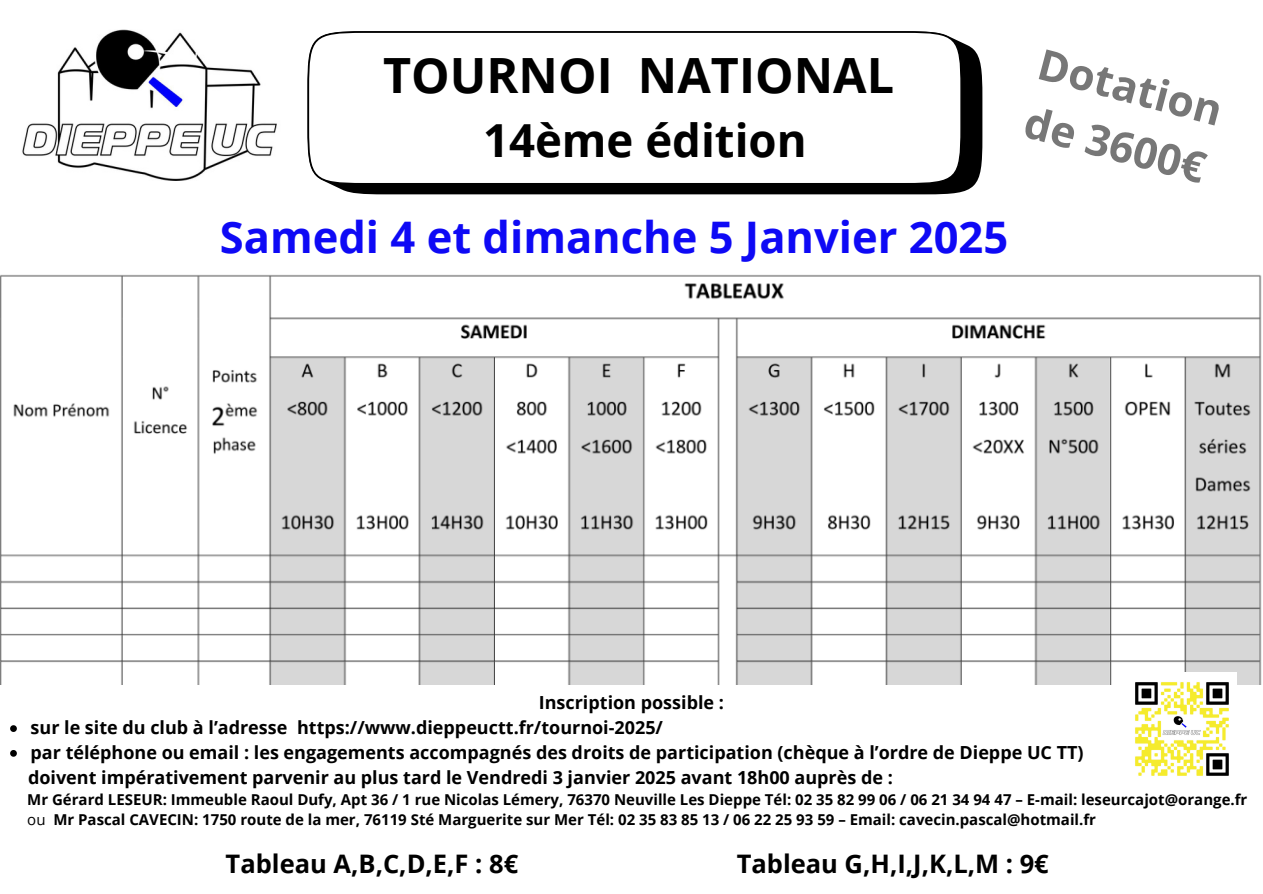
<style>
.page{position:relative;width:1263px;height:894px;background:#fff}
.page>*{position:absolute;margin:0;border:0;box-sizing:border-box;transform-origin:0 0}
.t1{font:700 48.6px "Open Sans";color:#000}
.t2{font:700 45.6px "Open Sans";color:#000}
.t3{font:700 43.5px "Open Sans";color:#0e09f5}
.t4{font:700 42.75px/59.7px "Open Sans";color:#777}
.t5{font:700 25.5px "Open Sans";color:#000}
.t6{font:700 18px "Open Sans";color:#000}
.t7{font:700 15px "Open Sans";color:#000}
.s1{font-weight:400}
</style>
<div class="page">
<img style="left:0;top:274px;width:1262px;height:410px">
<img style="left:22px;top:30px;width:255px;height:151px">
<svg style="left:10px;top:725px;width:7px;height:6px"></svg>
<svg style="left:10px;top:750px;width:7px;height:6px"></svg>
<img style="left:1127px;top:672px;width:109px;height:104px">
<svg style="left:307px;top:31px;width:675px;height:163px;fill:#000"></svg>
<div style="left:308px;top:32px;width:653px;height:152px;background:#fff;border-radius:56px"></div>
<div style="left:308px;top:31px;width:654px;height:153px;border:1px solid #000;border-radius:56px"></div>
<p class="t1" style="left:383px;top:41px;width:512px">TOURNOI NATIONAL</p>
<p class="t2" style="left:483px;top:108px;width:325px">14ème édition</p>
<p class="t3" style="left:220px;top:207px;width:790px">Samedi 4 et dimanche 5 Janvier 2025</p>
<p class="t4" style="left:1047px;top:33px;width:190px;rotate:15deg">Dotation de 3600€</p>
<h1 class="t6" style="left:539px;top:690px;width:187px">Inscription possible :</h1>
<h2 class="t6" style="left:31px;top:714px;width:634px">sur le site du club à l’adresse https://www.dieppeuctt.fr/tournoi-2025/</h2>
<h2 class="t6" style="left:31px;top:739px;width:1054px">par téléphone ou email : les engagements accompagnés des droits de participation (chèque à l’ordre de Dieppe UC TT)</h2>
<p class="t6" style="left:28px;top:764px;width:866px">doivent impérativement parvenir au plus tard le Vendredi 3 janvier 2025 avant 18h00 auprès de :</p>
<p class="t7" style="left:27px;top:788px;width:1222px">Mr Gérard LESEUR: Immeuble Raoul Dufy, Apt 36 / 1 rue Nicolas Lémery, 76370 Neuville Les Dieppe Tél: 02 35 82 99 06 / 06 21 34 94 47 – E-mail: leseurcajot@orange.fr</p>
<h4 class="t7" style="left:27px;top:809px;width:1070px"><span class="s1">ou</span> Mr Pascal CAVECIN: 1750 route de la mer, 76119 Sté Marguerite sur Mer Tél: 02 35 83 85 13 / 06 22 25 93 59 – Email: cavecin.pascal@hotmail.fr</h4>
<p class="t5" style="left:226px;top:845px;width:294px">Tableau A,B,C,D,E,F : 8€</p>
<p class="t5" style="left:737px;top:845px;width:314px">Tableau G,H,I,J,K,L,M : 9€</p>
</div>
